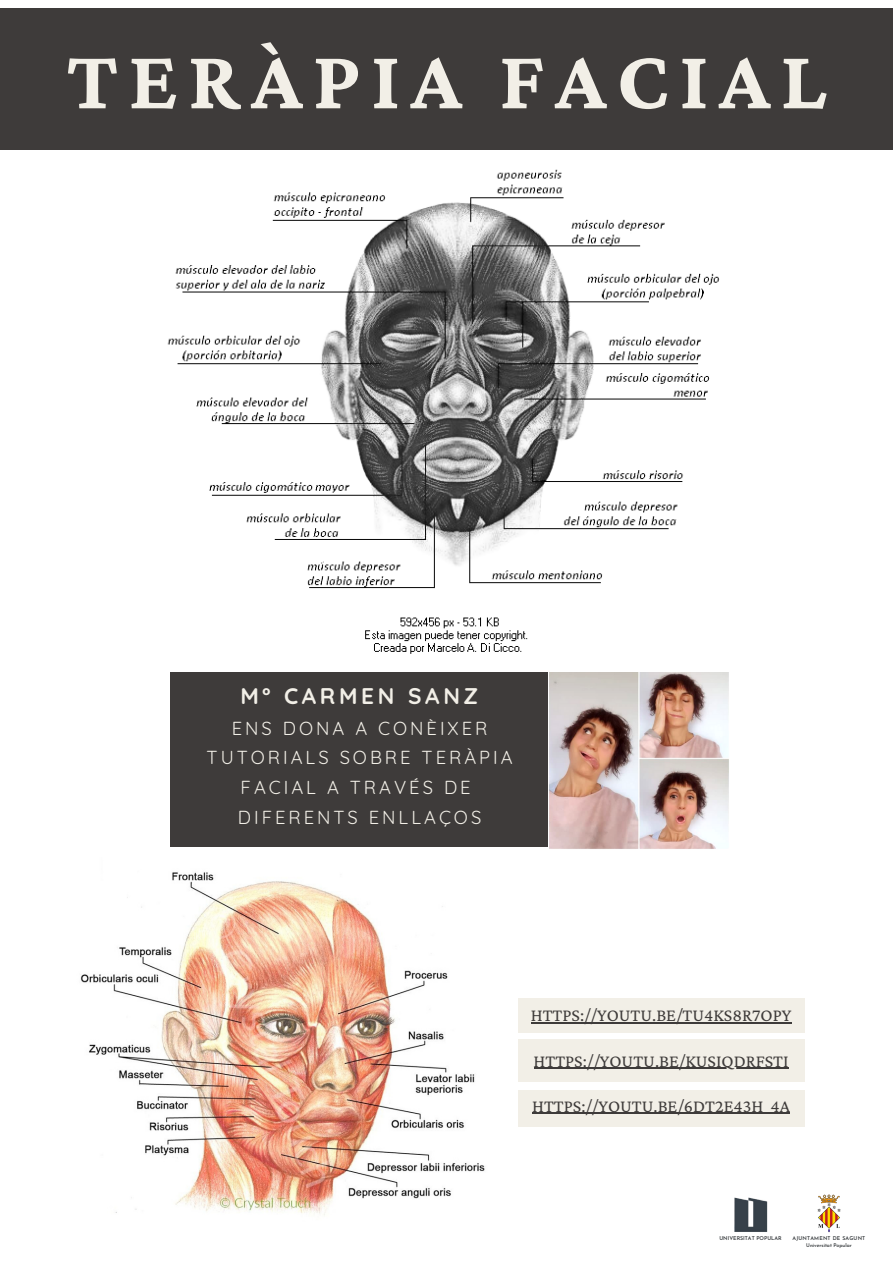
<style>
.page{position:relative;width:893px;height:1263px;background:#fff}
.page>*{position:absolute;margin:0;border:0;box-sizing:border-box;transform-origin:0 0}
.t1{font:700 86.25px "Crimson Pro";letter-spacing:.12em;color:#f2efe7}
.t2{font:700 22.58px "Quicksand";letter-spacing:.16em;color:#f2efe7}
.t3{font:18.38px/29.6px "Quicksand";letter-spacing:.16em;color:#f2efe7;text-align:center}
.t4{font:18.15px "Crimson Pro";color:#3e3b3a}
.t5{font:600 5.25px "Josefin Sans";letter-spacing:.035em;color:#303437}
.t6{font:600 5.25px "Josefin Sans";color:#303437}
.t7{font:600 5.1px "Josefin Sans";color:#303437}
</style>
<div class="page">
<img style="left:80px;top:872px;width:405px;height:343px">
<div style="left:170px;top:671px;width:553px;height:175px;background:#3e3b3a"></div>
<img style="left:548px;top:671px;width:181px;height:178px">
<img style="left:167px;top:169px;width:553px;height:485px">
<div style="left:0;top:8px;width:893px;height:142px;background:#3e3b3a"></div>
<div style="left:518px;top:998px;width:286px;height:35px;background:#f2efe7"></div>
<div style="left:518px;top:1039px;width:286px;height:42px;background:#f2efe7"></div>
<div style="left:518px;top:1090px;width:286px;height:36px;background:#f2efe7"></div>
<hr style="left:531px;top:1022px;width:260px;height:2px;background:#3e3b3a">
<hr style="left:533px;top:1067px;width:255px;height:2px;background:#3e3b3a">
<hr style="left:532px;top:1112px;width:258px;height:2px;background:#3e3b3a">
<img style="left:817px;top:1194px;width:23px;height:39px">
<img style="left:734px;top:1197px;width:34px;height:35px">
<h1 class="t1" style="left:67px;top:31px;width:762px">TERÀPIA FACIAL</h1>
<p class="t2" style="left:240px;top:681px;width:239px">Mº CARMEN SANZ</p>
<p class="t3" style="left:207px;top:713px;width:307px">ENS DONA A CONÈIXER<br>TUTORIALS SOBRE TERÀPIA<br>FACIAL A TRAVÉS DE<br>DIFERENTS ENLLAÇOS</p>
<p class="t4" style="left:531px;top:1005px;width:262px">HTTPS://YOUTU.BE/TU4KS8R7OPY</p>
<p class="t4" style="left:533px;top:1050px;width:256px">HTTPS://YOUTU.BE/KUSIQDRFSTI</p>
<p class="t4" style="left:532px;top:1095px;width:259px">HTTPS://YOUTU.BE/6DT2E43H_4A</p>
<p class="t6" style="left:719px;top:1236px;width:64px">UNIVERSITAT POPULAR</p>
<p class="t5" style="left:792px;top:1236px;width:74px">AJUNTAMENT DE SAGUNT</p>
<p class="t7" style="left:806px;top:1243px;width:47px">Universitat Popular</p>
</div>
